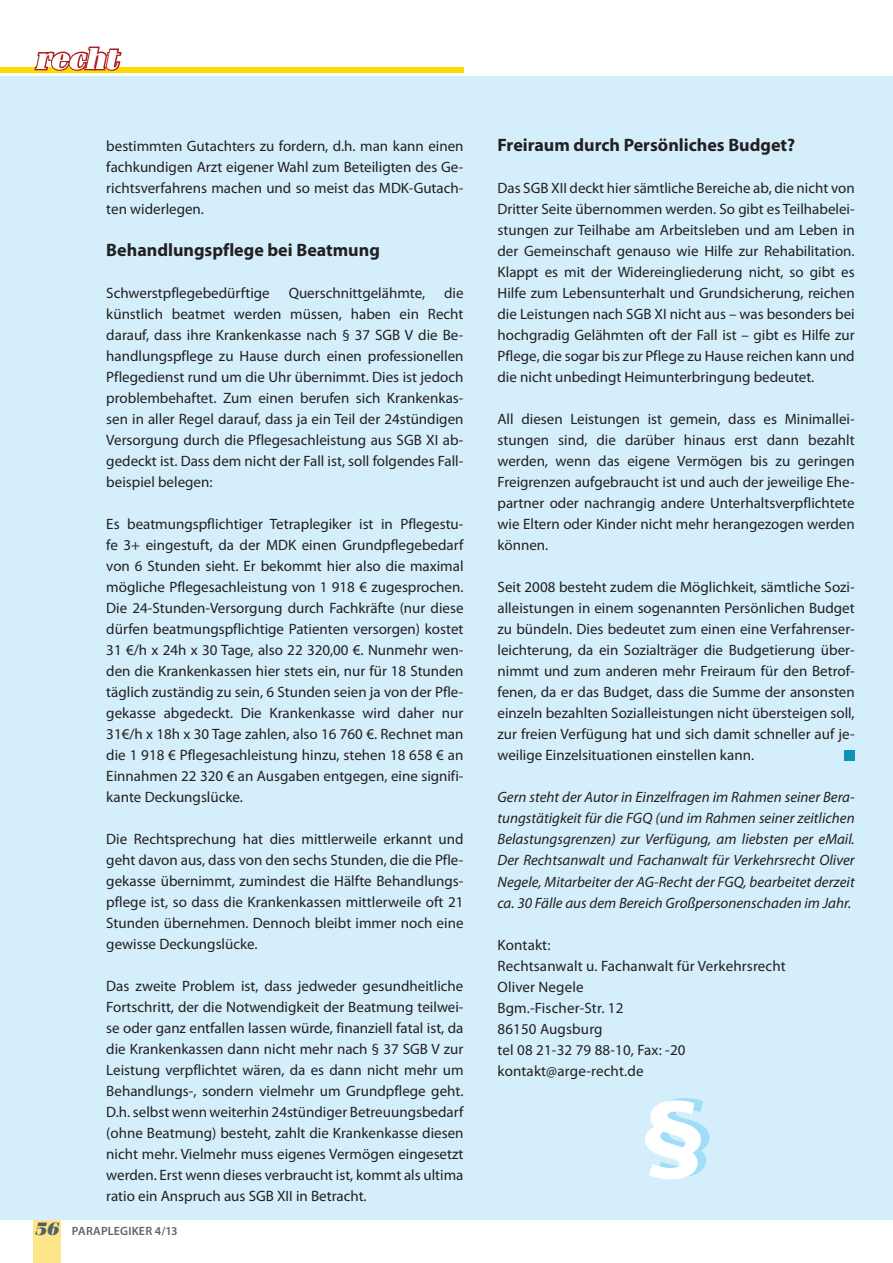
<style>
.page{position:relative;width:893px;height:1263px;background:#fff}
.page>*{position:absolute;margin:0;border:0;box-sizing:border-box;transform-origin:0 0}
.t1{font:900 102.75px "Myriad Pro";color:#9fddf8;scale:1.08 1}
.t2{font:italic 900 30px "Fenice";color:#fff}
.t3{font:700 18px "Myriad Pro";color:#231f20}
.t4{font:15px/21px "Myriad Pro";color:#231f20;text-align:justify}
.t5{font:italic 15px/21px "Myriad Pro";color:#231f20;text-align:justify}
.t6{font:600 12px "Myriad Pro";letter-spacing:.01em;color:#636366}
.s1{font-family:"Fenice";font-weight:900;font-style:italic;font-size:18px;color:#50616a}
</style>
<div class="page">
<div style="left:0;top:67px;width:463px;height:5px;background:#ffdc01"></div>
<div style="left:0;top:77px;width:893px;height:1143px;background:#d4effb"></div>
<svg style="left:34px;top:46px;width:88px;height:25px"></svg>
<div style="left:844px;top:750px;width:11px;height:11px;background:#0e90b7"></div>
<div style="left:33px;top:1220px;width:28px;height:43px;background:#ffe589"></div>
<h2 class="t2" style="left:35px;top:40px;width:84px">recht</h2>
<p class="t4" style="left:106px;top:135px;width:359px">bestimmten Gutachters zu fordern, d.h. man kann einen fachkundigen Arzt eigener Wahl zum Beteiligten des Ge&shy;richtsverfahrens machen und so meist das MDK-Gutach&shy;ten widerlegen.</p>
<p class="t3" style="left:106px;top:238px;width:275px">Behandlungspflege bei Beatmung</p>
<p class="t4" style="left:106px;top:282px;width:165px">Schwerstpflegebedürftige</p>
<p class="t4" style="left:289px;top:282px;width:138px">Querschnittgelähmte,</p>
<p class="t4" style="left:106px;top:282px;width:359px;text-indent:338px">die künstlich beatmet werden müssen, haben ein Recht darauf, dass ihre Krankenkasse nach § 37 SGB V die Be&shy;handlungspflege zu Hause durch einen professionellen Pflegedienst rund um die Uhr übernimmt. Dies ist jedoch problembehaftet. Zum einen berufen sich Krankenkas&shy;sen in aller Regel darauf, dass ja ein Teil der 24stündigen Versorgung durch die Pflegesachleistung aus SGB XI ab&shy;gedeckt ist. Dass dem nicht der Fall ist, soll folgendes Fall&shy;beispiel belegen:</p>
<p class="t4" style="left:106px;top:513px;width:359px">Es beatmungspflichtiger Tetraplegiker ist in Pflegestu&shy;fe 3+ eingestuft, da der MDK einen Grundpflegebedarf von 6 Stunden sieht. Er bekommt hier also die maximal mögliche Pflegesachleistung von 1 918 € zugesprochen.<br>Die 24-Stunden-Versorgung durch Fachkräfte (nur diese dürfen beatmungspflichtige Patienten versorgen) kostet 31 €/h x 24h x 30 Tage, also 22 320,00 €. Nunmehr wen&shy;den die Krankenkassen hier stets ein, nur für 18 Stunden täglich zuständig zu sein, 6 Stunden seien ja von der Pfle&shy;gekasse abgedeckt. Die Krankenkasse wird daher nur 31€/h x 18h x 30 Tage zahlen, also 16 760 €. Rechnet man die 1 918 € Pflegesachleistung hinzu, stehen 18 658 € an Einnahmen 22 320 € an Ausgaben entgegen, eine signifi&shy;kante Deckungslücke.</p>
<p class="t4" style="left:106px;top:828px;width:359px">Die Rechtsprechung hat dies mittlerweile erkannt und geht davon aus, dass von den sechs Stunden, die die Pfle&shy;gekasse übernimmt, zumindest die Hälfte Behandlungs&shy;pflege ist, so dass die Krankenkassen mittlerweile oft 21<br>Stunden übernehmen. Dennoch bleibt immer noch eine gewisse Deckungslücke.</p>
<p class="t4" style="left:106px;top:975px;width:359px">Das zweite Problem ist, dass jedweder gesundheitliche Fortschritt, der die Notwendigkeit der Beatmung teilwei&shy;se oder ganz entfallen lassen würde, finanziell fatal ist, da die Krankenkassen dann nicht mehr nach § 37 SGB V zur Leistung verpflichtet wären, da es dann nicht mehr um Behandlungs-, sondern vielmehr um Grundpflege geht.<br>D.h. selbst wenn weiterhin 24stündiger Betreuungsbedarf (ohne Beatmung) besteht, zahlt die Krankenkasse diesen nicht mehr. Vielmehr muss eigenes Vermögen eingesetzt werden. Erst wenn dieses verbraucht ist, kommt als ultima ratio ein Anspruch aus SGB XII in Betracht.</p>
<p class="t6" style="left:34px;top:1223px;width:145px"><span class="s1">56</span> PARAPLEGIKER 4/13</p>
<p class="t3" style="left:497px;top:134px;width:299px">Freiraum durch Persönliches Budget?</p>
<p class="t4" style="left:497px;top:178px;width:359px">Das SGB XII deckt hier sämtliche Bereiche ab, die nicht von Dritter Seite übernommen werden. So gibt es Teilhabelei&shy;stungen zur Teilhabe am Arbeitsleben und am Leben in der Gemeinschaft genauso wie Hilfe zur Rehabilitation.<br>Klappt es mit der Widereingliederung nicht, so gibt es Hilfe zum Lebensunterhalt und Grundsicherung, reichen die Leistungen nach SGB XI nicht aus – was besonders bei hochgradig Gelähmten oft der Fall ist – gibt es Hilfe zur Pflege, die sogar bis zur Pflege zu Hause reichen kann und die nicht unbedingt Heimunterbringung bedeutet.</p>
<p class="t4" style="left:497px;top:409px;width:359px">All diesen Leistungen ist gemein, dass es Minimallei&shy;stungen sind, die darüber hinaus erst dann bezahlt werden, wenn das eigene Vermögen bis zu geringen Freigrenzen aufgebraucht ist und auch der jeweilige Ehe&shy;partner oder nachrangig andere Unterhaltsverpflichtete wie Eltern oder Kinder nicht mehr herangezogen werden können.</p>
<p class="t4" style="left:497px;top:577px;width:359px">Seit 2008 besteht zudem die Möglichkeit, sämtliche Sozi&shy;alleistungen in einem sogenannten Persönlichen Budget zu bündeln. Dies bedeutet zum einen eine Verfahrenser&shy;leichterung, da ein Sozialträger die Budgetierung über&shy;nimmt und zum anderen mehr Freiraum für den Betrof&shy;fenen, da er das Budget, dass die Summe der ansonsten einzeln bezahlten Sozialleistungen nicht übersteigen soll, zur freien Verfügung hat und sich damit schneller auf je&shy;weilige Einzelsituationen einstellen kann.</p>
<p class="t5" style="left:497px;top:787px;width:359px">Gern steht der Autor in Einzelfragen im Rahmen seiner Bera&shy;tungstätigkeit für die FGQ (und im Rahmen seiner zeitlichen Belastungsgrenzen) zur Verfügung, am liebsten per eMail.<br>Der Rechtsanwalt und Fachanwalt für Verkehrsrecht Oliver Negele, Mitarbeiter der AG-Recht der FGQ, bearbeitet derzeit ca. 30 Fälle aus dem Bereich Großpersonenschaden im Jahr.</p>
<p class="t4" style="left:497px;top:934px;width:290px;text-align:left">Kontakt:<br>Rechtsanwalt u. Fachanwalt für Verkehrsrecht<br>Oliver Negele<br>Bgm.-Fischer-Str. 12<br>86150 Augsburg<br>tel 08 21-32 79 88-10, Fax: -20 kontakt@arge-recht.de</p>
<h1 class="t1" style="left:649px;top:1065px;width:61px">§</h1>
</div>
